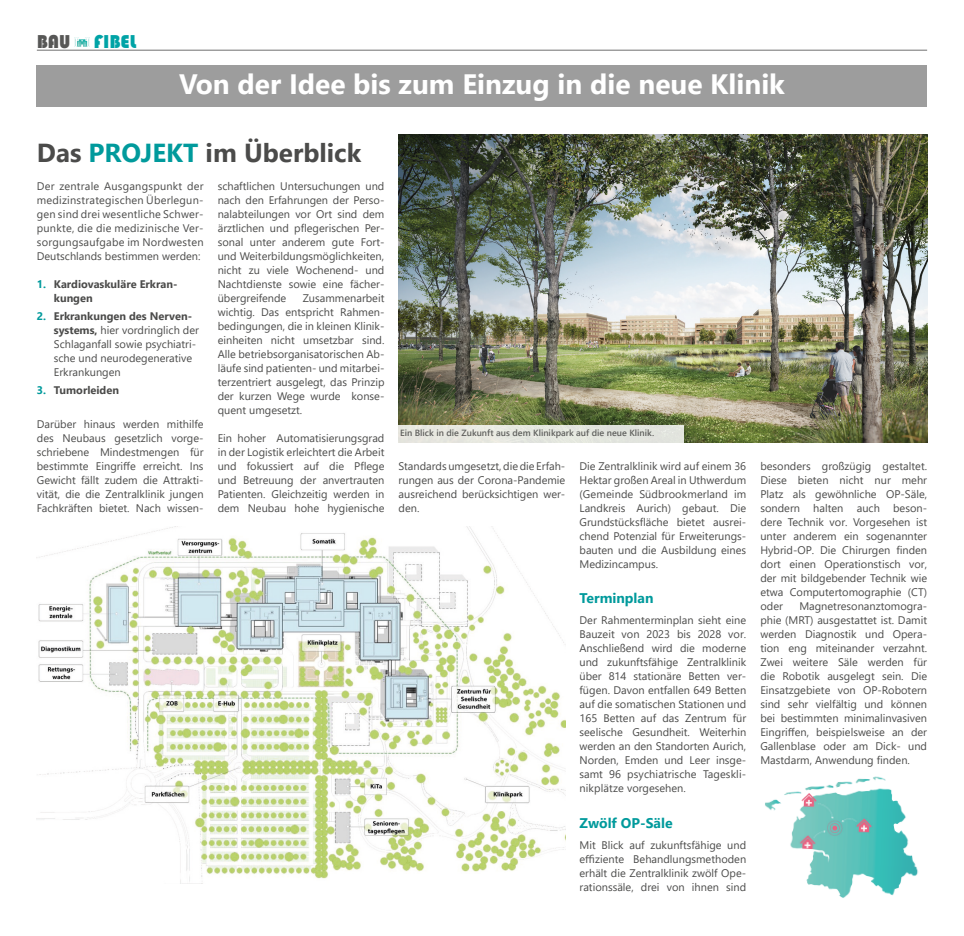
<style>
.page{position:relative;width:964px;height:936px;background:#fff}
.page>*{position:absolute;margin:0;border:0;box-sizing:border-box;transform-origin:0 0}
.Headline_30pt{font:700 28px "Segoe UI";color:#fff}
.Headline_30pt-2{font:700 26px "Segoe UI";color:#4b4b4a}
.t1{font:19.2px "Bauhaus 93";color:#00a3a6}
.Fließtext{font:700 14px "Segoe UI";color:#009a9c}
.Fließtext-2{font:11px/14px "Segoe UI";color:#4b4b4a;text-align:justify}
.t2{font:700 11px/14px "Segoe UI";color:#4b4b4a}
.t3{font:600 9px "Segoe UI";color:#3d3d3c}
.s1{color:#575756}
.s2{color:#009a9c}
.s3{font-weight:700;color:#009a9c}
.s4{font-weight:700}
</style>
<div class="page">
<hr style="left:37px;top:50px;width:890px;height:1px;background:#70706f">
<img style="left:74px;top:37px;width:16px;height:10px">
<div style="left:37px;top:65px;width:890px;height:41px;background:#9d9d9d"></div>
<img style="left:765px;top:776px;width:153px;height:122px">
<img style="left:37px;top:526px;width:528px;height:356px">
<img style="left:399px;top:134px;width:528px;height:308px">
<div style="left:394px;top:425px;width:290px;height:19px;background:#e5e6df"></div>
<h3 class="t1" style="left:37px;top:31px;width:101px"><span class="s1">BAU</span> FIBEL</h3>
<p class="Headline_30pt" style="left:179px;top:58px;width:607px">Von der Idee bis zum Einzug in die neue Klinik</p>
<p class="Headline_30pt-2" style="left:37px;top:128px;width:326px">Das <span class="s2">PROJEKT</span> im Überblick</p>
<p class="Fließtext-2" style="left:218px;top:178px;width:168px">schaftlichen Untersuchungen und nach den Erfahrungen der Perso&shy;nalabteilungen vor Ort sind dem ärztlichen und pflegerischen Per&shy;sonal unter anderem gute Fort&shy;und Weiterbildungsmöglichkeiten,</p>
<p class="Fließtext-2" style="left:218px;top:262px;width:168px">nicht zu viele Wochenend- und Nachtdienste sowie eine fächer&shy;übergreifende</p>
<p class="Fließtext-2" style="left:37px;top:178px;width:168px">Der zentrale Ausgangspunkt der medizinstrategischen Überlegun&shy;gen sind drei wesentliche Schwer&shy;punkte, die die medizinische Ver&shy;sorgungsaufgabe im Nordwesten Deutschlands bestimmen werden:</p>
<p class="t2" style="left:54px;top:276px;width:125px;text-indent:-17px"><span class="s2">1.</span> Kardiovaskuläre Erkran&shy;kungen</p>
<p class="Fließtext-2" style="left:54px;top:308px;width:147px;text-align:left;text-indent:-17px"><span class="s3">2.</span> <span class="s4">Erkrankungen des Nerven&shy;systems,</span> hier vordringlich der<br>Schlaganfall sowie psychiatri&shy;sche und neurodegenerative<br>Erkrankungen</p>
<p class="t2" style="left:37px;top:382px;width:84px"><span class="s2">3.</span> Tumorleiden</p>
<p class="Fließtext-2" style="left:37px;top:416px;width:168px">Darüber hinaus werden mithilfe des Neubaus gesetzlich vorge&shy;schriebene Mindestmengen für bestimmte Eingriffe erreicht. Ins Gewicht fällt zudem die Attrakti&shy;vität, die die Zentralklinik jungen Fachkräften bietet. Nach wissen-</p>
<p class="Fließtext-2" style="left:218px;top:290px;width:168px;text-indent:85px">Zusammenarbeit wichtig. Das entspricht Rahmen&shy;bedingungen, die in kleinen Klinik&shy;einheiten nicht umsetzbar sind.<br>Alle betriebsorganisatorischen Ab&shy;läufe sind patienten- und mitarbei&shy;terzentriert ausgelegt, das Prinzip der kurzen Wege wurde konse&shy;quent umgesetzt.</p>
<p class="Fließtext-2" style="left:218px;top:430px;width:168px">Ein hoher Automatisierungsgrad in der Logistik erleichtert die Arbeit und fokussiert auf die Pflege und Betreuung der anvertrauten Patienten. Gleichzeitig werden in dem Neubau hohe hygienische</p>
<p class="t3" style="left:400px;top:424px;width:256px">Ein Blick in die Zukunft aus dem Klinikpark auf die neue Klinik.</p>
<p class="Fließtext-2" style="left:399px;top:458px;width:168px">Standards umgesetzt, die die Erfah&shy;rungen aus der Corona-Pandemie ausreichend berücksichtigen wer&shy;den.</p>
<p class="Fließtext-2" style="left:579px;top:458px;width:168px">Die Zentralklinik wird auf einem 36<br>Hektar großen Areal in Uthwerdum (Gemeinde Südbrookmerland im Landkreis Aurich) gebaut. Die Grundstücksfläche bietet ausrei&shy;chend Potenzial für Erweiterungs&shy;bauten und die Ausbildung eines Medizincampus.</p>
<p class="Fließtext" style="left:579px;top:585px;width:76px">Terminplan</p>
<p class="Fließtext-2" style="left:579px;top:612px;width:168px">Der Rahmenterminplan sieht eine Bauzeit von 2023 bis 2028 vor.<br>Anschließend wird die moderne und zukunftsfähige Zentralklinik über 814 stationäre Betten ver&shy;fügen. Davon entfallen 649 Betten auf die somatischen Stationen und 165 Betten auf das Zentrum für seelische Gesundheit. Weiterhin werden an den Standorten Aurich, Norden, Emden und Leer insge&shy;samt 96 psychiatrische Tageskli&shy;nikplätze vorgesehen.</p>
<p class="Fließtext" style="left:579px;top:809px;width:95px">Zwölf OP-Säle</p>
<p class="Fließtext-2" style="left:579px;top:836px;width:168px">Mit Blick auf zukunftsfähige und effiziente Behandlungsmethoden erhält die Zentralklinik zwölf Ope&shy;rationssäle, drei von ihnen sind</p>
<p class="Fließtext-2" style="left:760px;top:458px;width:168px">besonders großzügig gestaltet.<br>Diese bieten nicht nur mehr Platz als gewöhnliche OP-Säle, sondern halten auch beson&shy;dere Technik vor. Vorgesehen ist unter anderem ein sogenannter Hybrid-OP. Die Chirurgen finden dort einen Operationstisch vor, der mit bildgebender Technik wie etwa Computertomographie (CT) oder</p>
<p class="Fließtext-2" style="left:760px;top:598px;width:168px;text-indent:39px">Magnetresonanztomogra&shy;phie (MRT) ausgestattet ist. Damit werden Diagnostik und Opera&shy;tion eng miteinander verzahnt.<br>Zwei weitere Säle werden für die Robotik ausgelegt sein. Die Einsatzgebiete von OP-Robotern sind sehr vielfältig und können bei bestimmten minimalinvasiven Eingriffen, beispielsweise an der Gallenblase oder am Dick- und Mastdarm, Anwendung finden.</p>
</div>
